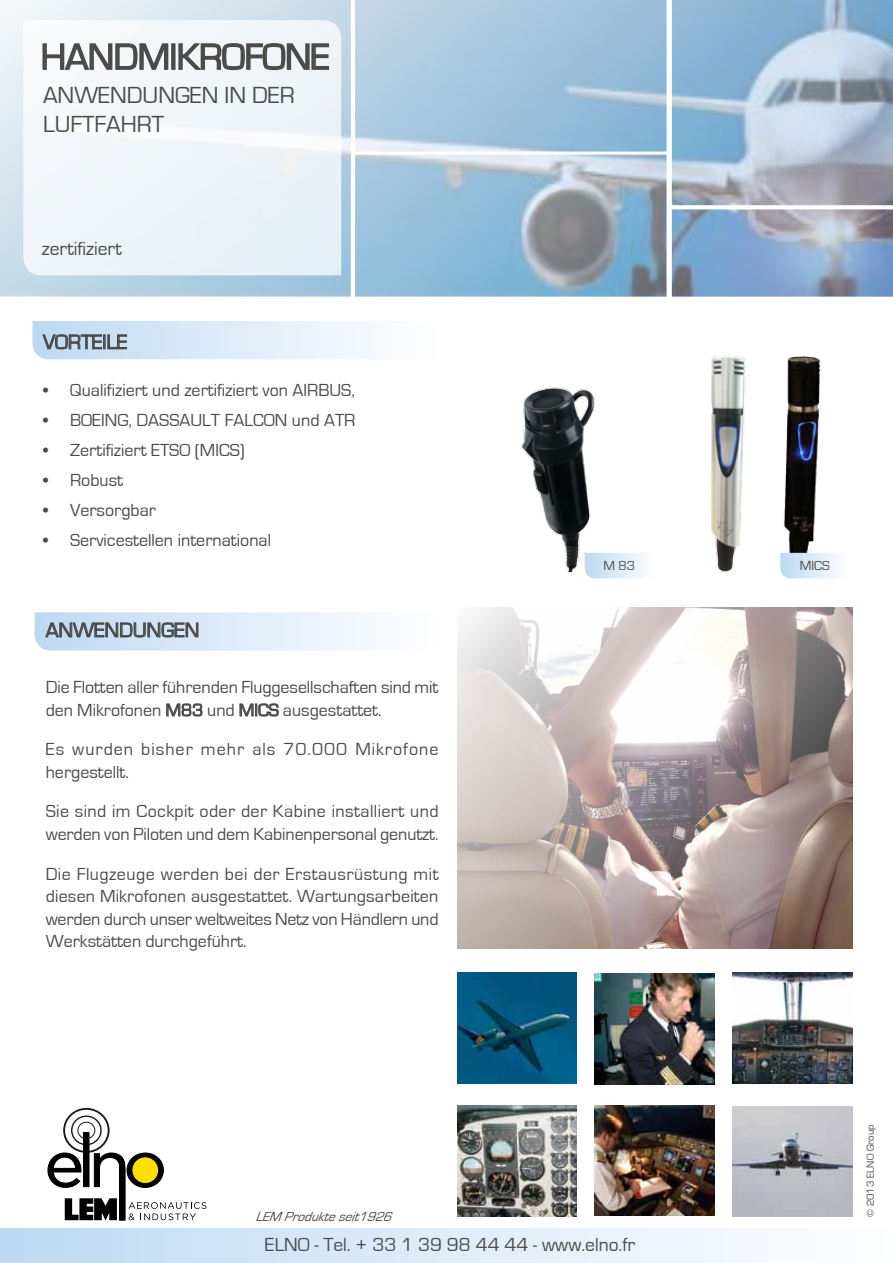
<style>
.page{position:relative;width:893px;height:1263px;background:#fff}
.page>*{position:absolute;margin:0;border:0;box-sizing:border-box;transform-origin:0 0}
.t1{font:37.5px "Eurostile";letter-spacing:-.01em;color:#4a4a49}
.t2{font:24px/28.8px "Eurostile";color:#4a4a49}
.t3{font:21px "Eurostile";color:#4a4a49}
.t4{font:19.5px "Eurostile";color:#4a4a49}
.t5{font:18px/22.5px "Eurostile";color:#4a4a49}
.t6{font:18px/22.5px "Eurostile";letter-spacing:.055em;color:#4a4a49}
.t7{font:italic 13.5px "Eurostile";color:#4a4a49}
.t8{font:13.5px "Eurostile";color:#4a4a49}
.t9{font:10.5px "Eurostile";color:#4a4a49}
</style>
<div class="page">
<img style="left:457px;top:607px;width:396px;height:341px">
<img style="left:0;top:0;width:893px;height:297px">
<svg style="left:23px;top:20px;width:318px;height:255px;fill:#eff4f8"></svg>
<svg style="left:42px;top:37px;width:127px;height:37px"></svg>
<div style="left:171px;top:43px;width:5px;height:27px;border:2px solid #4a4a49"></div>
<svg style="left:178px;top:41px;width:152px;height:31px"></svg>
<svg style="left:32px;top:321px;width:335px;height:38px;background:#d4e3f1"></svg>
<svg style="left:35px;top:612px;width:334px;height:38px;background:#cfddeb"></svg>
<svg style="left:166px;top:703px;width:37px;height:14px"></svg>
<svg style="left:239px;top:703px;width:40px;height:14px"></svg>
<div style="left:0;top:1229px;width:893px;height:34px;background:linear-gradient(to right,#bfdaf3,#fffeff)"></div>
<img style="left:457px;top:973px;width:120px;height:110px">
<img style="left:733px;top:1106px;width:120px;height:111px">
<img style="left:733px;top:973px;width:120px;height:110px">
<img style="left:595px;top:973px;width:120px;height:111px">
<img style="left:457px;top:1106px;width:120px;height:110px">
<img style="left:595px;top:1106px;width:120px;height:110px">
<div style="left:77px;top:1122px;width:18px;height:17px;border:1px solid #1c1618;border-radius:50%"></div>
<div style="left:71px;top:1115px;width:31px;height:30px;border:1px solid #1c1618;border-radius:50%"></div>
<div style="left:63px;top:1108px;width:47px;height:45px;border:2px solid #1c1618;border-radius:50%"></div>
<div style="left:84px;top:1132px;width:5px;height:54px;background:#000"></div>
<svg style="left:47px;top:1152px;width:159px;height:68px"></svg>
<img style="left:781px;top:356px;width:39px;height:197px">
<img style="left:711px;top:355px;width:36px;height:218px">
<img style="left:521px;top:387px;width:74px;height:185px">
<svg style="left:585px;top:553px;width:58px;height:25px"></svg>
<svg style="left:780px;top:553px;width:59px;height:25px"></svg>
<h1 class="t1" style="left:41px;top:37px;width:290px">Handmikrofone</h1>
<h2 class="t2" style="left:43px;top:81px;width:71px">ANWEND</h2>
<h2 class="t2" style="left:43px;top:81px;width:224px;text-indent:100px">UNGEN IN DER<br>LUFTFAHRT</h2>
<p class="t4" style="left:42px;top:238px;width:81px">zertifiziert</p>
<p class="t3" style="left:43px;top:331px;width:84px">VORTEI LE</p>
<p class="t5" style="left:43px;top:379px;width:313px">• Qualifiziert und zertifiziert von AIRBUS,</p>
<p class="t5" style="left:43px;top:409px;width:48px">• BOEIN</p>
<p class="t5" style="left:117px;top:409px;width:238px">G, DASSAULT FALCON und ATR</p>
<p class="t5" style="left:43px;top:439px;width:203px">• Zertifiziert ETSO (MI CS)</p>
<p class="t5" style="left:43px;top:469px;width:82px">• Robust</p>
<p class="t5" style="left:43px;top:500px;width:115px">• Versorgbar</p>
<p class="t5" style="left:43px;top:530px;width:230px">• Servicestellen international</p>
<p class="t3" style="left:46px;top:619px;width:62px">ANWEND</p>
<p class="t3" style="left:133px;top:619px;width:54px">UNGEN</p>
<p class="t5" style="left:46px;top:677px;width:394px">Die Flotten aller führenden Fluggesellschaften sind mit den Mikrofonen M83 und MICS ausgestattet.</p>
<p class="t6" style="left:46px;top:739px;width:394px">Es wurden bisher mehr als 70.000 Mikrofone hergestellt.</p>
<p class="t5" style="left:46px;top:801px;width:394px">Sie sind im Cockpit oder der Kabine installiert und werden von Piloten und dem Kabinenpersonal genutzt.</p>
<p class="t5" style="left:46px;top:863px;width:394px;text-align:justify">Die Flugzeuge werden bei der Erstausrüstung mit diesen Mikrofonen ausgestattet. Wartungsarbeiten werden durch unser weltweites Netz von Händlern und Werkstätten durchgeführt.</p>
<p class="t8" style="left:603px;top:558px;width:33px">M 83</p>
<p class="t8" style="left:800px;top:558px;width:31px">MICS</p>
<p class="t7" style="left:255px;top:1209px;width:143px">LEM Produkteseit1926</p>
<p class="t4" style="left:265px;top:1234px;width:372px">ELNO - Tel. + 33 1 39 98 44 44 - www.elno.fr</p>
<p class="t9" style="left:865px;top:1217px;width:94px;rotate:-90deg">© 2013 ELNO Group</p>
</div>
